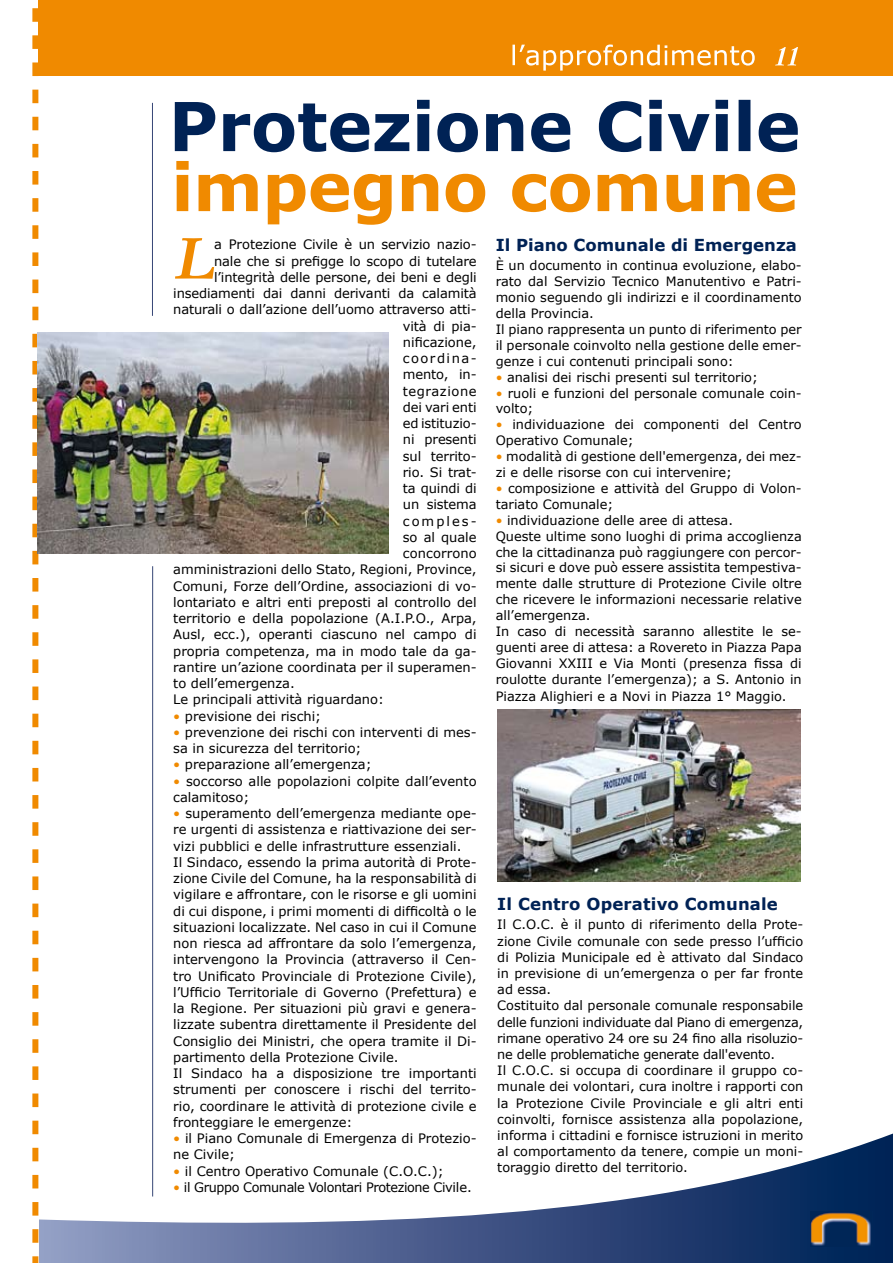
<style>
.page{position:relative;width:893px;height:1263px;background:#fff}
.page>*{position:absolute;margin:0;border:0;box-sizing:border-box;transform-origin:0 0}
.t1{font:700 16.5px "Verdana";letter-spacing:.005em;color:#025}
.t2{font:13.05px/16.2px "Verdana";color:#000}
.t3{font:13.05px "Verdana";letter-spacing:-.03em;color:#000}
.t4{font:13.05px "Verdana";letter-spacing:.045em;color:#000}
.t5{font:13.05px "Verdana";letter-spacing:.115em;color:#000}
.t6{font:13.05px "Verdana";letter-spacing:.155em;color:#000}
.t7{font:12.9px/15.9px "Verdana";color:#000}
.s1{color:#f08a00}
</style>
<div class="page">
<svg style="left:39px;top:1133px;width:854px;height:130px"></svg>
<svg style="left:176px;top:161px;width:619px;height:64px"></svg>
<svg style="left:175px;top:100px;width:623px;height:52px"></svg>
<div style="left:38px;top:0;width:855px;height:76px;background:#f08a00"></div>
<svg style="left:775px;top:47px;width:23px;height:19px"></svg>
<svg style="left:175px;top:238px;width:39px;height:41px"></svg>
<hr style="left:152px;top:103px;width:1px;height:213px;background:#374676">
<svg style="left:32px;top:8px;width:6px;height:1255px"></svg>
<img style="left:810px;top:1211px;width:62px;height:35px">
<svg style="left:512px;top:45px;width:243px;height:26px"></svg>
<img style="left:497px;top:709px;width:304px;height:172px">
<img style="left:37px;top:333px;width:351px;height:220px">
<hr style="left:152px;top:566px;width:1px;height:630px;background:#374676">
<p class="t2" style="left:214px;top:236px;width:264px">a Protezione Civile è un servizio nazio-</p>
<p class="t2" style="left:214px;top:252px;width:264px">nale che si prefigge lo scopo di tutelare</p>
<p class="t2" style="left:214px;top:269px;width:264px">l’integrità delle persone, dei beni e degli</p>
<p class="t2" style="left:173px;top:285px;width:305px">insediamenti dai danni derivanti da calamità</p>
<p class="t2" style="left:173px;top:301px;width:305px">naturali o dall’azione dell’uomo attraverso atti-</p>
<p class="t2" style="left:403px;top:317px;width:75px">vità di pia-</p>
<p class="t2" style="left:403px;top:334px;width:75px">nificazione,</p>
<p class="t5" style="left:403px;top:350px;width:75px">coordina-</p>
<p class="t2" style="left:403px;top:366px;width:75px">mento, in-</p>
<p class="t4" style="left:403px;top:383px;width:75px">tegrazione</p>
<p class="t2" style="left:403px;top:399px;width:75px">dei vari enti</p>
<p class="t2" style="left:403px;top:415px;width:75px">ed istituzio-</p>
<p class="t2" style="left:403px;top:431px;width:75px">ni presenti</p>
<p class="t2" style="left:403px;top:447px;width:75px">sul territo-</p>
<p class="t2" style="left:403px;top:464px;width:75px">rio. Si trat-</p>
<p class="t2" style="left:403px;top:480px;width:75px">ta quindi di</p>
<p class="t2" style="left:403px;top:496px;width:75px">un sistema</p>
<p class="t6" style="left:403px;top:513px;width:75px">comples-</p>
<p class="t2" style="left:403px;top:529px;width:75px">so al quale</p>
<p class="t2" style="left:403px;top:545px;width:75px">concorrono</p>
<p class="t2" style="left:173px;top:561px;width:305px">amministrazioni dello Stato, Regioni, Province,</p>
<p class="t2" style="left:173px;top:577px;width:305px">Comuni, Forze dell’Ordine, associazioni di vo-</p>
<p class="t2" style="left:173px;top:594px;width:305px">lontariato e altri enti preposti al controllo del</p>
<p class="t2" style="left:173px;top:610px;width:305px">territorio e della popolazione (A.I.P.O., Arpa,</p>
<p class="t2" style="left:173px;top:626px;width:305px">Ausl, ecc.), operanti ciascuno nel campo di</p>
<p class="t2" style="left:173px;top:642px;width:305px">propria competenza, ma in modo tale da ga-</p>
<p class="t2" style="left:173px;top:659px;width:305px">rantire un’azione coordinata per il superamen-</p>
<p class="t2" style="left:173px;top:675px;width:123px">to dell’emergenza.</p>
<p class="t2" style="left:173px;top:691px;width:212px">Le principali attività riguardano:</p>
<p class="t2" style="left:173px;top:707px;width:149px"><span class="s1">•</span> previsione dei rischi;</p>
<p class="t2" style="left:173px;top:724px;width:305px"><span class="s1">•</span> prevenzione dei rischi con interventi di mes&shy;sa in sicurezza del territorio;</p>
<p class="t2" style="left:173px;top:756px;width:200px"><span class="s1">•</span> preparazione all’emergenza;</p>
<p class="t2" style="left:173px;top:772px;width:305px"><span class="s1">•</span> soccorso alle popolazioni colpite dall’evento calamitoso;</p>
<p class="t2" style="left:173px;top:805px;width:305px"><span class="s1">•</span> superamento dell’emergenza mediante ope&shy;re urgenti di assistenza e riattivazione dei ser&shy;vizi pubblici e delle infrastrutture essenziali.<br>Il Sindaco, essendo la prima autorità di Prote&shy;zione Civile del Comune, ha la responsabilità di vigilare e affrontare, con le risorse e gli uomini di cui dispone, i primi momenti di difficoltà o le situazioni localizzate. Nel caso in cui il Comune non riesca ad affrontare da solo l’emergenza, intervengono la Provincia (attraverso il Cen&shy;tro Unificato Provinciale di Protezione Civile), l’Ufficio Territoriale di Governo (Prefettura) e la Regione. Per situazioni più gravi e genera&shy;lizzate subentra direttamente il Presidente del Consiglio dei Ministri, che opera tramite il Di&shy;partimento della Protezione Civile.<br>Il Sindaco ha a disposizione tre importanti strumenti per conoscere i rischi del territo&shy;rio, coordinare le attività di protezione civile e fronteggiare le emergenze:</p>
<p class="t2" style="left:173px;top:1130px;width:305px"><span class="s1">•</span> il Piano Comunale di Emergenza di Protezio&shy;ne Civile;</p>
<p class="t2" style="left:173px;top:1162px;width:272px"><span class="s1">•</span> il Centro Operativo Comunale (C.O.C.);</p>
<p class="t3" style="left:173px;top:1179px;width:300px"><span class="s1">•</span> il Gruppo Comunale Volontari Protezione Civile.</p>
<p class="t1" style="left:496px;top:235px;width:303px">Il Piano Comunale di Emergenza</p>
<p class="t7" style="left:496px;top:257px;width:308px">È un documento in continua evoluzione, elabo&shy;rato dal Servizio Tecnico Manutentivo e Patri&shy;monio seguendo gli indirizzi e il coordinamento della Provincia.<br>Il piano rappresenta un punto di riferimento per il personale coinvolto nella gestione delle emer&shy;genze i cui contenuti principali sono:</p>
<p class="t7" style="left:496px;top:369px;width:264px"><span class="s1">•</span> analisi dei rischi presenti sul territorio;</p>
<p class="t7" style="left:496px;top:384px;width:307px"><span class="s1">•</span> ruoli e funzioni del personale comunale coin&shy;volto;</p>
<p class="t7" style="left:496px;top:416px;width:307px"><span class="s1">•</span> individuazione dei componenti del Centro<br>Operativo Comunale;</p>
<p class="t7" style="left:496px;top:448px;width:308px"><span class="s1">•</span> modalità di gestione dell'emergenza, dei mez&shy;zi e delle risorse con cui intervenire;</p>
<p class="t7" style="left:496px;top:480px;width:307px"><span class="s1">•</span> composizione e attività del Gruppo di Volon&shy;tariato Comunale;</p>
<p class="t7" style="left:496px;top:512px;width:308px"><span class="s1">•</span> individuazione delle aree di attesa.<br>Queste ultime sono luoghi di prima accoglienza che la cittadinanza può raggiungere con percor&shy;si sicuri e dove può essere assistita tempestiva&shy;mente dalle strutture di Protezione Civile oltre che ricevere le informazioni necessarie relative all’emergenza.<br>In caso di necessità saranno allestite le se&shy;guenti aree di attesa: a Rovereto in Piazza Papa Giovanni XXIII e Via Monti (presenza fissa di roulotte durante l’emergenza); a S. Antonio in Piazza Alighieri e a Novi in Piazza 1° Maggio.</p>
<p class="t1" style="left:497px;top:894px;width:282px">Il Centro Operativo Comunale</p>
<p class="t7" style="left:497px;top:916px;width:308px">Il C.O.C. è il punto di riferimento della Prote&shy;zione Civile comunale con sede presso l’ufficio di Polizia Municipale ed è attivato dal Sindaco in previsione di un’emergenza o per far fronte ad essa.<br>Costituito dal personale comunale responsabile delle funzioni individuate dal Piano di emergenza, rimane operativo 24 ore su 24 fino alla risoluzio&shy;ne delle problematiche generate dall'evento.<br>Il C.O.C. si occupa di coordinare il gruppo co&shy;munale dei volontari, cura inoltre i rapporti con la Protezione Civile Provinciale e gli altri enti coinvolti, fornisce assistenza alla popolazione, informa i cittadini e fornisce istruzioni in merito al comportamento da tenere, compie un moni&shy;toraggio diretto del territorio.</p>
</div>
